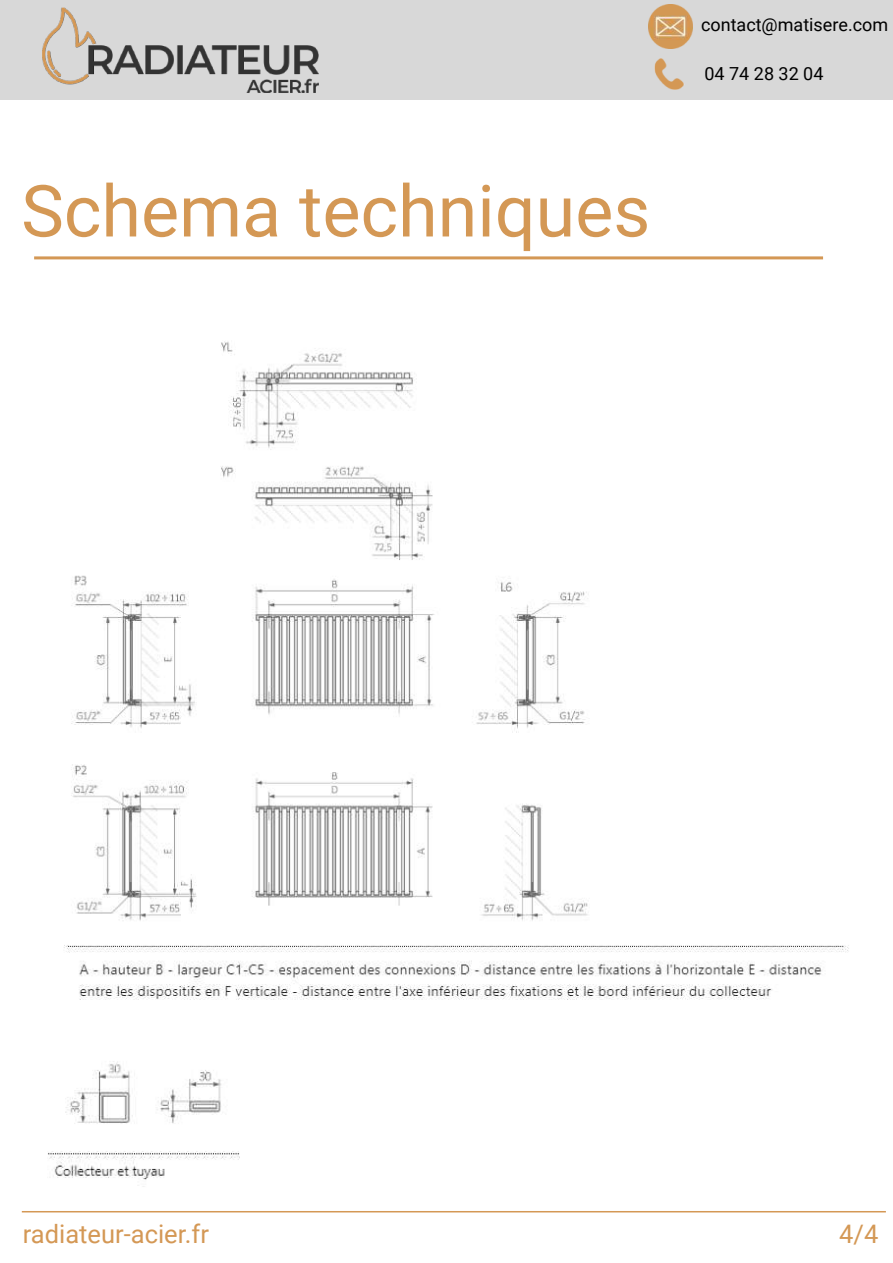
<style>
.page{position:relative;width:893px;height:1263px;background:#fff}
.page>*{position:absolute;margin:0;border:0;box-sizing:border-box;transform-origin:0 0}
.t1{font:71.85px "Roboto";color:#d49855}
.t2{font:25.5px "Roboto";color:#d49855}
.t3{font:18px "Roboto";color:#000}
</style>
<div class="page">
<div style="left:1px;top:0;width:892px;height:99px;background:#d8d8d8"></div>
<img style="left:648px;top:5px;width:44px;height:44px">
<img style="left:654px;top:58px;width:30px;height:32px">
<img style="left:27px;top:7px;width:307px;height:93px">
<hr style="left:22px;top:1211px;width:864px;height:1px;background:#d49855">
<hr style="left:34px;top:256px;width:789px;height:3px;background:#d49855">
<img style="left:64px;top:341px;width:785px;height:659px">
<img style="left:48px;top:1061px;width:192px;height:126px">
<h1 class="t1" style="left:21px;top:161px;width:631px">Schema techniques</h1>
<p class="t3" style="left:701px;top:12px;width:189px">contact@matisere.com</p>
<p class="t3" style="left:704px;top:61px;width:121px">04 74 28 32 04</p>
<h2 class="t2" style="left:23px;top:1216px;width:188px">radiateur-acier.fr</h2>
<h2 class="t2" style="left:839px;top:1216px;width:41px">4/4</h2>
</div>
